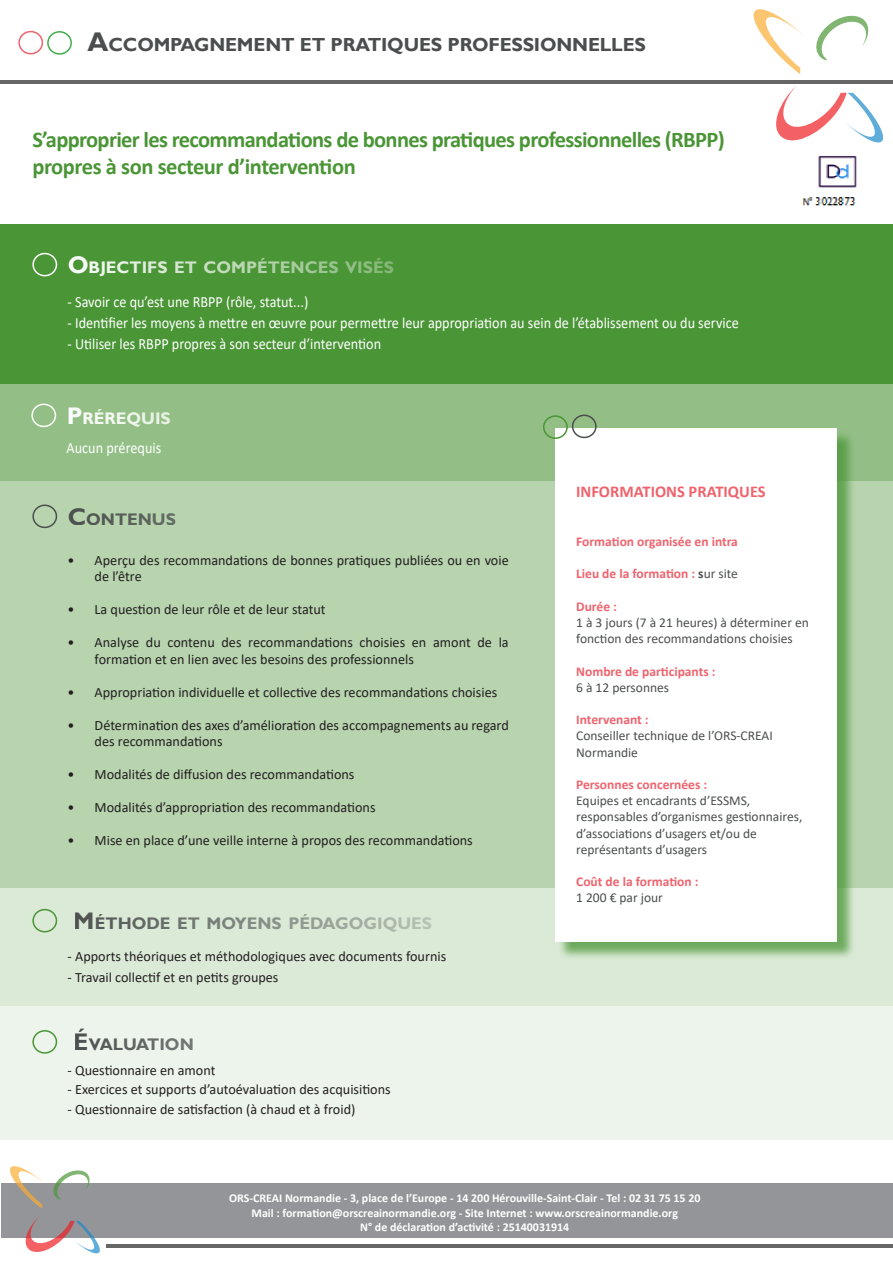
<style>
.page{position:relative;width:893px;height:1263px;background:#fff}
.page>*{position:absolute;margin:0;border:0;box-sizing:border-box;transform-origin:0 0}
.t1{font:700 22.5px/27px "Calibri";letter-spacing:-.03em;color:#4a9536}
.Default{font:700 18.9px "Gill Sans";letter-spacing:-.01em;color:#4b4e4e}
.t2{font:700 16.8px "Gill Sans";color:#4b4e4e}
.t3{font:700 16.8px "Gill Sans";color:#fff}
.t4{font:700 16.5px "Calibri";color:#ee636d}
.t5{font:15.6px "Calibri";color:#fff;scale:.91 1}
.t6{font:14.25px/16.5px "Calibri";color:#231f20}
.t7{font:13.5px/16.2px "Calibri";color:#4b4e4e}
.t8{font:700 13.5px "Calibri";color:#ee636d}
.t9{font:700 12px "Calibri";color:#fff}
.s1{font-size:27px}
.s2{font-size:24px}
.s3{color:#4b4e4e}
.s4{font-weight:400;color:#4b4e4e}
</style>
<div class="page">
<div style="left:0;top:224px;width:893px;height:160px;background:#4a9536"></div>
<div style="left:0;top:480px;width:893px;height:409px;background:#b7d4ae"></div>
<div style="left:32px;top:253px;width:25px;height:23px;border:2px solid #fff;border-radius:50%"></div>
<div style="left:32px;top:504px;width:25px;height:24px;border:2px solid #4b4e4e;border-radius:50%"></div>
<div style="left:0;top:889px;width:893px;height:118px;background:#dbead7"></div>
<div style="left:32px;top:909px;width:25px;height:23px;border:2px solid #4a9536;border-radius:50%"></div>
<hr style="left:0;top:80px;width:893px;height:4px;background:#656666">
<div style="left:47px;top:31px;width:25px;height:24px;border:2px solid #40ae49;border-radius:50%"></div>
<div style="left:18px;top:31px;width:25px;height:23px;border:2px solid #ee636d;border-radius:50%"></div>
<svg style="left:753px;top:9px;width:50px;height:65px"></svg>
<svg style="left:776px;top:86px;width:108px;height:57px"></svg>
<svg style="left:816px;top:15px;width:53px;height:45px"></svg>
<img style="left:802px;top:156px;width:55px;height:50px">
<div style="left:1px;top:1184px;width:892px;height:54px;background:#939598"></div>
<hr style="left:106px;top:1244px;width:787px;height:4px;background:#656666">
<svg style="left:25px;top:1217px;width:75px;height:37px"></svg>
<svg style="left:8px;top:1166px;width:83px;height:43px"></svg>
<div style="left:0;top:384px;width:893px;height:97px;background:#93bf86"></div>
<div style="left:31px;top:404px;width:25px;height:23px;border:2px solid #fff;border-radius:50%"></div>
<div style="left:557px;top:430px;width:299px;height:530px;background:#4a9536;opacity:.75"></div>
<div style="left:555px;top:428px;width:282px;height:514px;background:#fff"></div>
<div style="left:572px;top:415px;width:25px;height:23px;border:2px solid #4b4e4e;border-radius:50%"></div>
<div style="left:543px;top:415px;width:25px;height:24px;border:2px solid #4a9536;border-radius:50%"></div>
<div style="left:0;top:1007px;width:893px;height:133px;background:#edf4eb"></div>
<div style="left:32px;top:1030px;width:25px;height:24px;border:2px solid #4a9536;border-radius:50%"></div>
<p class="Default" style="left:88px;top:33px;width:560px"><span class="s1">A</span>CCOMPAGNEMENT ET PRATIQUES PROFESSIONNELLES</p>
<p class="t1" style="left:32px;top:125px;width:694px">S’approprier les recommandations de bonnes pratiques professionnelles (RBPP) propres à son secteur d’intervention</p>
<p class="t3" style="left:68px;top:257px;width:328px"><span class="s2">O</span>BJECTIFS ET COMPÉTENCES VISÉS</p>
<p class="t5" style="left:68px;top:291px;width:266px">- Savoir ce qu’est une RBPP (rôle, statut...)</p>
<p class="t5" style="left:68px;top:312px;width:739px">- Identifier les moyens à mettre en œuvre pour permettre leur appropriation au sein de l’établissement ou du service</p>
<p class="t5" style="left:68px;top:333px;width:346px">- Utiliser les RBPP propres à son secteur d’intervention</p>
<p class="t3" style="left:67px;top:408px;width:106px"><span class="s2">P</span>RÉREQUIS</p>
<p class="t5" style="left:67px;top:437px;width:105px">Aucun prérequis</p>
<p class="t2" style="left:68px;top:509px;width:110px"><span class="s2">C</span>ONTENUS</p>
<p class="t6" style="left:95px;top:551px;width:416px;text-indent:-27px">• Aperçu des recommandations de bonnes pratiques publiées ou en voie de l’être</p>
<p class="t6" style="left:68px;top:601px;width:260px">• La question de leur rôle et de leur statut</p>
<p class="t6" style="left:95px;top:634px;width:416px;text-indent:-27px">• Analyse du contenu des recommandations choisies en amont de la formation et en lien avec les besoins des professionnels</p>
<p class="t6" style="left:68px;top:683px;width:431px">• Appropriation individuelle et collective des recommandations choisies</p>
<p class="t6" style="left:95px;top:716px;width:416px;text-indent:-27px">• Détermination des axes d’amélioration des accompagnements au regard des recommandations</p>
<p class="t6" style="left:68px;top:766px;width:288px">• Modalités de diffusion des recommandations</p>
<p class="t6" style="left:68px;top:799px;width:309px">• Modalités d’appropriation des recommandations</p>
<p class="t6" style="left:68px;top:832px;width:407px">• Mise en place d’une veille interne à propos des recommandations</p>
<p class="t2" style="left:74px;top:913px;width:360px"><span class="s2">M</span>ÉTHODE ET MOYENS PÉDAGOGIQUES</p>
<p class="t6" style="left:68px;top:947px;width:380px">- Apports théoriques et méthodologiques avec documents fournis</p>
<p class="t6" style="left:68px;top:968px;width:212px">- Travail collectif et en petits groupes</p>
<p class="t2" style="left:74px;top:1034px;width:122px"><span class="s2">É</span>VALUATION</p>
<p class="t6" style="left:68px;top:1061px;width:149px">- Questionnaire en amont</p>
<p class="t6" style="left:68px;top:1081px;width:325px">- Exercices et supports d’autoévaluation des acquisitions</p>
<p class="t6" style="left:68px;top:1100px;width:289px">- Questionnaire de satisfaction (à chaud et à froid)</p>
<p class="t4" style="left:576px;top:480px;width:191px">INFORMATIONS PRATIQUES</p>
<p class="t8" style="left:576px;top:532px;width:163px">Formation organisée en intra</p>
<p class="t8" style="left:576px;top:564px;width:163px">Lieu de la formation : <span class="s3">s</span><span class="s4">ur site</span></p>
<p class="t8" style="left:576px;top:597px;width:42px">Durée :</p>
<p class="t7" style="left:576px;top:614px;width:234px">1 à 3 jours (7 à 21 heures) à déterminer en fonction des recommandations choisies</p>
<p class="t8" style="left:576px;top:662px;width:141px">Nombre de participants :</p>
<p class="t7" style="left:576px;top:679px;width:95px">6 à 12 personnes</p>
<p class="t8" style="left:576px;top:710px;width:74px">Intervenant :</p>
<p class="t7" style="left:576px;top:727px;width:198px">Conseiller technique de l’ORS-CREAI<br>Normandie</p>
<p class="t8" style="left:576px;top:775px;width:133px">Personnes concernées :</p>
<p class="t7" style="left:576px;top:792px;width:228px">Equipes et encadrants d’ESSMS, responsables d’organismes gestionnaires, d’associations d’usagers et/ou de représentants d’usagers</p>
<p class="t8" style="left:576px;top:872px;width:124px">Coût de la formation :</p>
<p class="t7" style="left:576px;top:889px;width:88px">1 200 € par jour</p>
<p class="t9" style="left:229px;top:1190px;width:473px">ORS-CREAI Normandie - 3, place de l’Europe - 14 200 Hérouville-Saint-Clair - Tel : 02 31 75 15 20</p>
<p class="t9" style="left:252px;top:1204px;width:428px">Mail : formation@orscreainormandie.org - Site Internet : www.orscreainormandie.org</p>
<p class="t9" style="left:360px;top:1218px;width:211px">N° de déclaration d’activité : 25140031914</p>
</div>
